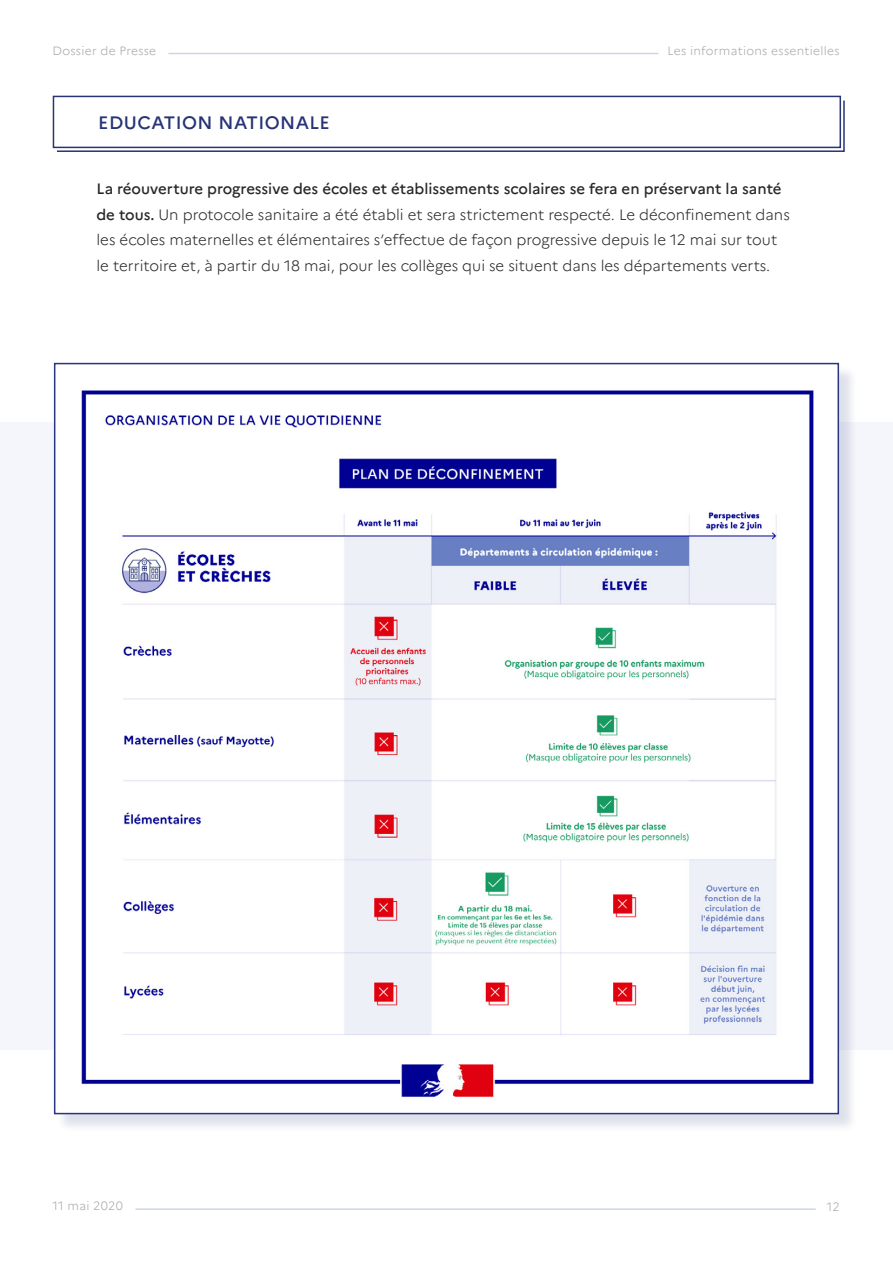
<style>
.page{position:relative;width:893px;height:1263px;background:#fff}
.page>*{position:absolute;margin:0;border:0;box-sizing:border-box;transform-origin:0 0}
.t1{font:500 18px "Marianne";letter-spacing:.025em;color:#273475}
.t2{font:300 15px/25.5px "Marianne";color:#282827}
.t3{font:300 12px "Marianne";letter-spacing:.025em;color:#a8a8a7}
.s1{font-weight:500}
</style>
<div class="page">
<hr style="left:135px;top:1208px;width:681px;height:2px;background:#5973b3">
<hr style="left:168px;top:53px;width:490px;height:1px;background:#5973b3">
<div style="left:0;top:423px;width:893px;height:627px;background:#f4f6fb"></div>
<div style="left:53px;top:96px;width:788px;height:52px;border:2px solid #273475"></div>
<svg style="left:55px;top:99px;width:790px;height:53px"></svg>
<div style="left:56px;top:365px;width:801px;height:768px;background:#273475;opacity:.15"></div>
<img style="left:57px;top:366px;width:779px;height:745px">
<p class="t3" style="left:52px;top:43px;width:105px">Dossier de Presse</p>
<p class="t3" style="left:667px;top:43px;width:174px">Les informations essentielles</p>
<p class="t1" style="left:98px;top:112px;width:233px">EDUCATION NATIONALE</p>
<p class="t2" style="left:96px;top:176px;width:695px"><span class="s1">La réouverture progressive des écoles et établissements scolaires se fera en préservant la santé de tous.</span> Un protocole sanitaire a été établi et sera strictement respecté. Le déconfinement dans les écoles maternelles et élémentaires s’effectue de façon progressive depuis le 12 mai sur tout le territoire et, à partir du 18 mai, pour les collèges qui se situent dans les départements verts.</p>
<p class="t3" style="left:52px;top:1199px;width:72px">11 mai 2020</p>
<p class="t3" style="left:827px;top:1200px;width:14px">12</p>
</div>
